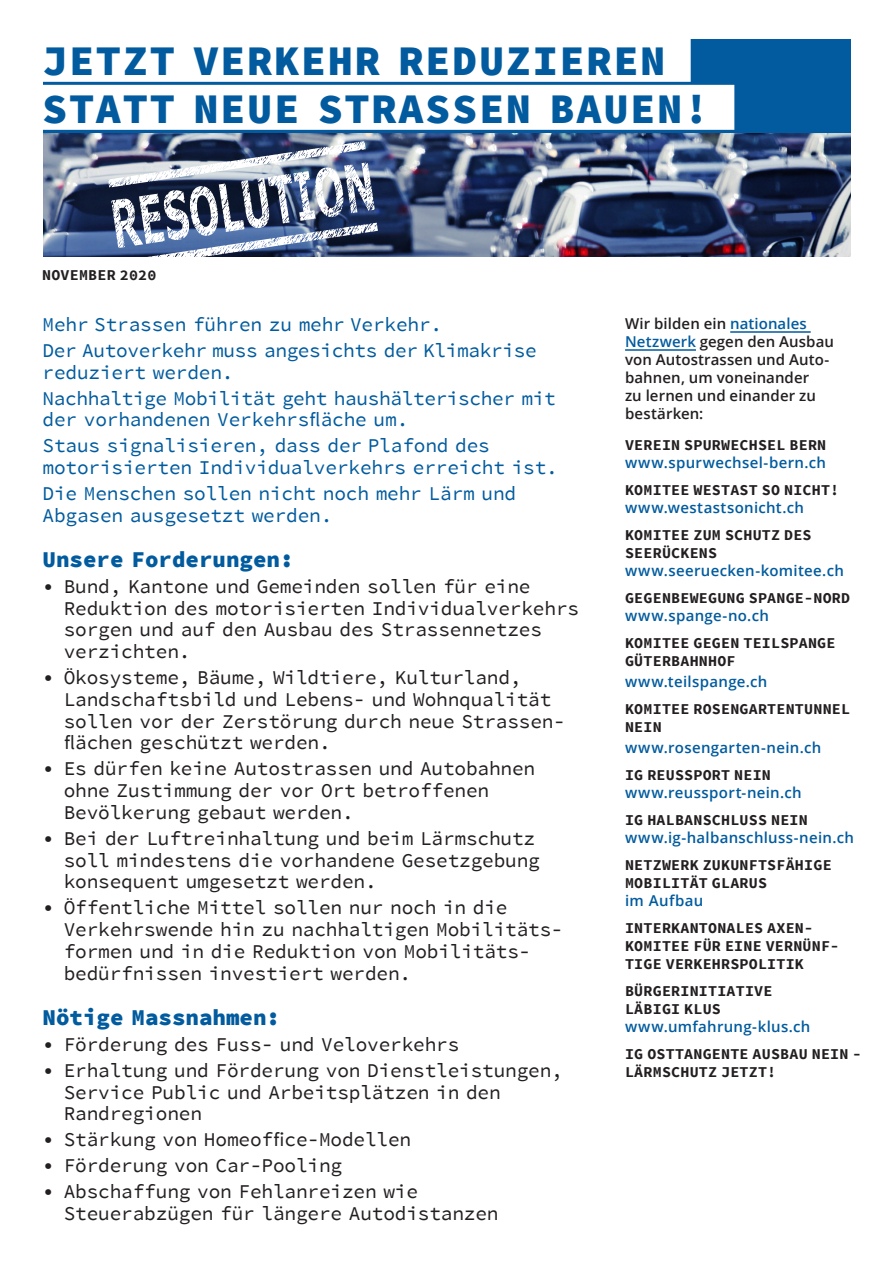
<style>
.page{position:relative;width:893px;height:1263px;background:#fff}
.page>*{position:absolute;margin:0;border:0;box-sizing:border-box;transform-origin:0 0}
.t1{font:900 42px/48px "Source Code Pro";letter-spacing:.04em;color:#015b9e}
.t2{font:900 22.5px "Source Code Pro";color:#015b9e}
.t3{font:19.5px/21.8px "Source Code Pro";letter-spacing:-.01em;color:#231f20}
.t4{font:19.5px/26px "Source Code Pro";letter-spacing:-.01em;color:#015b9e}
.t5{font:700 15px/18px "Source Code Pro";letter-spacing:.015em;color:#231f20}
.t6{font:600 15px "Open Sans";letter-spacing:.025em;color:#015b9e}
.t7{font:600 15px/18px "Open Sans";letter-spacing:.005em;color:#231f20}
.s1{color:#015b9e}
</style>
<div class="page">
<img style="left:43px;top:133px;width:807px;height:124px">
<div style="left:43px;top:39px;width:807px;height:94px;background:#015b9e"></div>
<hr style="left:730px;top:331px;width:81px;height:2px;background:#015b9e">
<hr style="left:625px;top:349px;width:71px;height:2px;background:#015b9e">
<div style="left:42px;top:37px;width:649px;height:45px;background:#fff"></div>
<div style="left:42px;top:85px;width:692px;height:45px;background:#fff"></div>
<svg style="left:108px;top:141px;width:270px;height:116px"></svg>
<h1 class="t1" style="left:42px;top:37px;width:668px">JETZT VERKEHR REDUZIEREN<br>STATT NEUE STRASSEN BAUEN!</h1>
<p class="t5" style="left:42px;top:266px;width:116px">NOVEMBER 2020</p>
<p class="t4" style="left:43px;top:311px;width:496px">Mehr Strassen führen zu mehr Verkehr.<br>Der Autoverkehr muss angesichts der Klimakrise</p>
<p class="t4" style="left:43px;top:359px;width:515px">reduziert werden.<br>Nachhaltige Mobilität geht haushälterischer mit</p>
<p class="t4" style="left:43px;top:407px;width:449px">der vorhandenen Verkehrsfläche um.<br>Staus signalisieren, dass der Plafond des</p>
<p class="t4" style="left:43px;top:455px;width:517px">motorisierten Individualverkehrs erreicht ist.<br>Die Menschen sollen nicht noch mehr Lärm und</p>
<p class="t4" style="left:43px;top:502px;width:291px">Abgasen ausgesetzt werden.</p>
<p class="t2" style="left:43px;top:544px;width:253px">Unsere Forderungen:</p>
<p class="t3" style="left:64px;top:575px;width:517px;text-indent:-21px">• Bund, Kantone und Gemeinden sollen für eine Reduktion des motorisierten Individualverkehrs sorgen und auf den Ausbau des Strassennetzes verzichten.</p>
<p class="t3" style="left:64px;top:667px;width:503px;text-indent:-21px">• Ökosysteme, Bäume, Wildtiere, Kulturland, Landschaftsbild und Lebens- und Wohnqualität sollen vor der Zerstörung durch neue Strassen&shy;flächen geschützt werden.</p>
<p class="t3" style="left:64px;top:758px;width:473px;text-indent:-21px">• Es dürfen keine Autostrassen und Autobahnen ohne Zustimmung der vor Ort betroffenen<br>Bevölkerung gebaut werden.</p>
<p class="t3" style="left:64px;top:827px;width:478px;text-indent:-21px">• Bei der Luftreinhaltung und beim Lärmschutz soll mindestens die vorhandene Gesetzgebung konsequent umgesetzt werden.</p>
<p class="t3" style="left:64px;top:897px;width:501px;text-indent:-21px">• Öffentliche Mittel sollen nur noch in die Verkehrswende hin zu nachhaltigen Mobilitäts&shy;formen und in die Reduktion von Mobilitäts&shy;bedürfnissen investiert werden.</p>
<p class="t2" style="left:43px;top:1002px;width:239px">Nötige Massnahmen:</p>
<p class="t3" style="left:43px;top:1033px;width:418px">• Förderung des Fuss- und Veloverkehrs</p>
<p class="t3" style="left:64px;top:1059px;width:501px;text-indent:-21px">• Erhaltung und Förderung von Dienstleistungen,<br>Service Public und Arbeitsplätzen in den<br>Randregionen</p>
<p class="t3" style="left:43px;top:1129px;width:370px">• Stärkung von Homeoffice-Modellen</p>
<p class="t3" style="left:43px;top:1155px;width:301px">• Förderung von Car-Pooling</p>
<p class="t3" style="left:64px;top:1181px;width:436px;text-indent:-21px">• Abschaffung von Fehlanreizen wie<br>Steuerabzügen für längere Autodistanzen</p>
<p class="t7" style="left:625px;top:314px;width:210px">Wir bilden ein <span class="s1">nationales<br>Netzwerk</span> gegen den Ausbau von Autostrassen und Auto&shy;bahnen, um voneinander<br>zu lernen und einander zu bestärken:</p>
<p class="t5" style="left:625px;top:436px;width:203px">VEREIN SPURWECHSEL BERN</p>
<p class="t6" style="left:625px;top:452px;width:203px">www.spurwechsel-bern.ch</p>
<p class="t5" style="left:625px;top:481px;width:216px">KOMITEE WESTAST SO NICHT!</p>
<p class="t6" style="left:625px;top:497px;width:181px">www.westastsonicht.ch</p>
<p class="t5" style="left:625px;top:526px;width:188px">KOMITEE ZUM SCHUTZ DES<br>SEERÜCKENS</p>
<p class="t6" style="left:625px;top:560px;width:220px">www.seeruecken-komitee.ch</p>
<p class="t5" style="left:625px;top:589px;width:227px">GEGENBEWEGUNG SPANGE-NORD</p>
<p class="t6" style="left:625px;top:605px;width:145px">www.spange-no.ch</p>
<p class="t5" style="left:625px;top:634px;width:212px">KOMITEE GEGEN TEILSPANGE<br>GÜTERBAHNHOF</p>
<p class="t6" style="left:625px;top:671px;width:144px">www.teilspange.ch</p>
<p class="t5" style="left:625px;top:700px;width:227px">KOMITEE ROSENGARTENTUNNEL<br>NEIN</p>
<p class="t6" style="left:625px;top:737px;width:198px">www.rosengarten-nein.ch</p>
<p class="t5" style="left:625px;top:766px;width:147px">IG REUSSPORT NEIN</p>
<p class="t6" style="left:625px;top:782px;width:178px">www.reussport-nein.ch</p>
<p class="t5" style="left:625px;top:811px;width:184px">IG HALBANSCHLUSS NEIN</p>
<p class="t6" style="left:625px;top:827px;width:231px">www.ig-halbanschluss-nein.ch</p>
<p class="t5" style="left:625px;top:856px;width:208px">NETZWERK ZUKUNFTSFÄHIGE<br>MOBILITÄT GLARUS</p>
<p class="t6" style="left:625px;top:890px;width:80px">im Aufbau</p>
<p class="t5" style="left:625px;top:919px;width:216px">INTERKANTONALES AXEN-<br>KOMITEE FÜR EINE VERNÜNF-<br>TIGE VERKEHRSPOLITIK</p>
<p class="t5" style="left:625px;top:982px;width:149px">BÜRGERINITIATIVE<br>LÄBIGI KLUS</p>
<p class="t6" style="left:625px;top:1016px;width:187px">www.umfahrung-klus.ch</p>
<p class="t5" style="left:625px;top:1045px;width:238px">IG OSTTANGENTE AUSBAU NEIN -<br>LÄRMSCHUTZ JETZT!</p>
</div>
